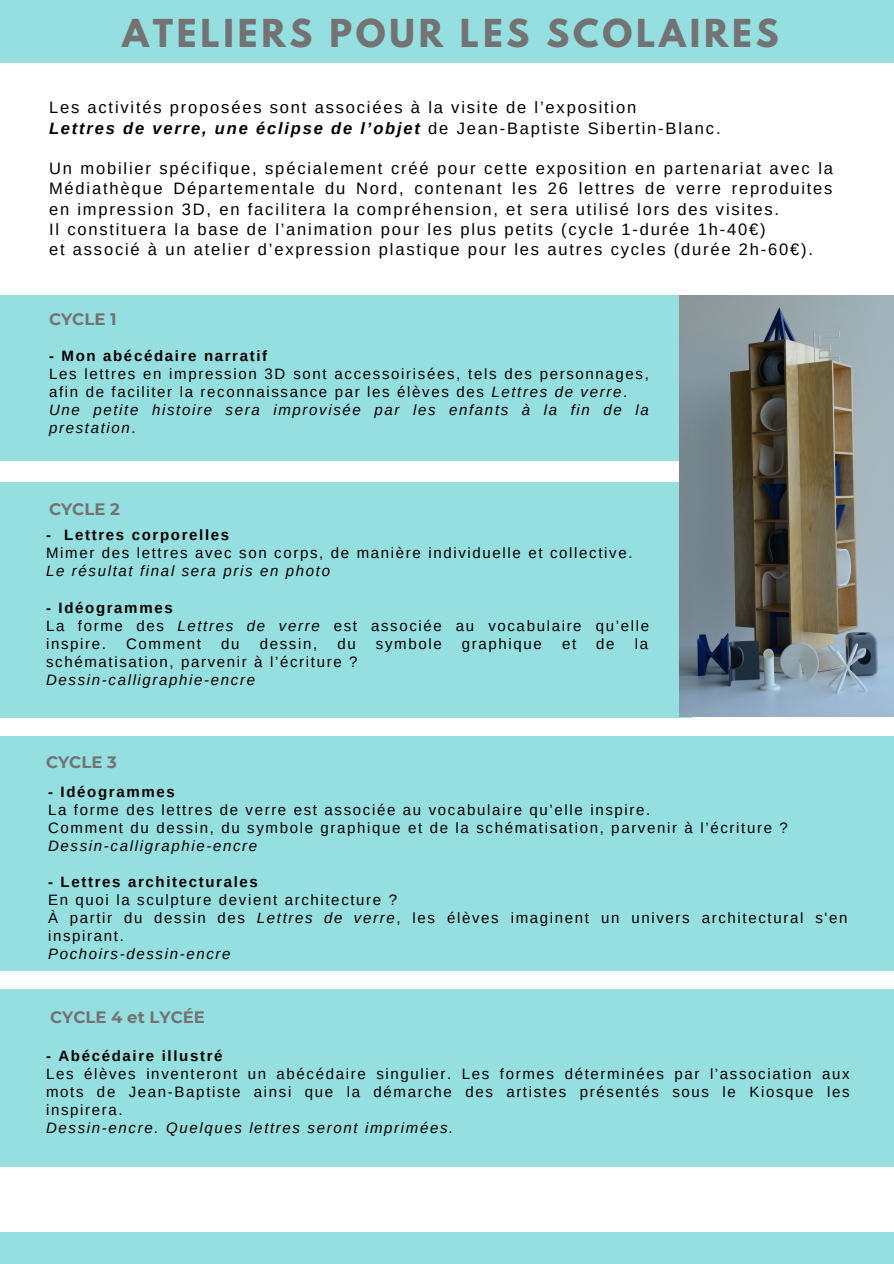
<style>
.page{position:relative;width:894px;height:1264px;background:#fff}
.page>*{position:absolute;margin:0;border:0;box-sizing:border-box;transform-origin:0 0}
.t1{font:700 34.05px "League Spartan";letter-spacing:.11em;color:#737373}
.t2{font:16.5px/20.2px "Arimo";letter-spacing:.11em;color:#000;text-align:justify}
.t3{font:italic 700 16.5px "Arimo";letter-spacing:.11em;color:#000}
.t4{font:700 16.5px "Montserrat";color:#737373}
.t5{font:15px/18px "Arimo";letter-spacing:.11em;color:#000}
.t6{font:italic 15px/18px "Arimo";letter-spacing:.11em;color:#000}
.t7{font:700 15px "Arimo";letter-spacing:.11em;color:#000}
.s1{font-weight:400;font-style:normal}
.s2{font-style:italic}
.s3{font-style:normal}
</style>
<div class="page">
<div style="left:0;top:0;width:893px;height:63px;background:#96dfe1"></div>
<div style="left:0;top:295px;width:691px;height:165px;background:#96dfe1"></div>
<div style="left:0;top:482px;width:691px;height:235px;background:#96dfe1"></div>
<div style="left:0;top:737px;width:893px;height:234px;background:#96dfe1"></div>
<div style="left:0;top:989px;width:893px;height:177px;background:#96dfe1"></div>
<div style="left:0;top:1231px;width:893px;height:32px;background:#96dfe1"></div>
<img style="left:679px;top:295px;width:214px;height:421px">
<p class="t1" style="left:122px;top:17px;width:657px">ATELIERS POUR LES SCOLAIRES</p>
<p class="t2" style="left:49px;top:97px;width:588px">Les activités proposées sont associées à la visite de l’exposition</p>
<p class="t3" style="left:49px;top:119px;width:672px">Lettres de verre, une éclipse de l’objet <span class="s1">de Jean-Baptiste Sibertin-Blanc.</span></p>
<p class="t2" style="left:49px;top:158px;width:785px">Un mobilier spécifique, spécialement créé pour cette exposition en partenariat avec la Médiathèque Départementale du Nord, contenant les 26 lettres de verre reproduites en impression 3D, en facilitera la compréhension, et sera utilisé lors des visites.</p>
<p class="t2" style="left:49px;top:219px;width:717px">Il constituera la base de l’animation pour les plus petits (cycle 1-durée 1h-40€)</p>
<p class="t2" style="left:49px;top:239px;width:765px">et associé à un atelier d’expression plastique pour les autres cycles (durée 2h-60€).</p>
<p class="t4" style="left:49px;top:308px;width:69px">CYCLE 1</p>
<p class="t7" style="left:49px;top:347px;width:220px">- Mon abécédaire narratif</p>
<p class="t5" style="left:49px;top:364px;width:601px">Les lettres en impression 3D sont accessoirisées, tels des personnages, afin de faciliter la reconnaissance par les élèves des <span class="s2">Lettres de verre</span>.</p>
<p class="t6" style="left:49px;top:400px;width:601px">Une petite histoire sera improvisée par les enfants à la fin de la prestation<span class="s3">.</span></p>
<p class="t4" style="left:49px;top:498px;width:72px">CYCLE 2</p>
<p class="t7" style="left:46px;top:527px;width:185px">- Lettres corporelles</p>
<p class="t5" style="left:46px;top:544px;width:587px">Mimer des lettres avec son corps, de manière individuelle et collective.</p>
<p class="t6" style="left:46px;top:562px;width:285px">Le résultat final sera pris en photo</p>
<p class="t7" style="left:46px;top:599px;width:128px">- Idéogrammes</p>
<p class="t5" style="left:46px;top:616px;width:604px">La forme des <span class="s2">Lettres de verre</span> est associée au vocabulaire qu’elle inspire.</p>
<p class="t5" style="left:126px;top:634px;width:76px">Comment</p>
<p class="t5" style="left:221px;top:634px;width:20px">du</p>
<p class="t5" style="left:260px;top:634px;width:59px">dessin,</p>
<p class="t5" style="left:337px;top:634px;width:20px">du</p>
<p class="t5" style="left:376px;top:634px;width:67px">symbole</p>
<p class="t5" style="left:461px;top:634px;width:81px">graphique</p>
<p class="t5" style="left:562px;top:634px;width:16px">et</p>
<p class="t5" style="left:596px;top:634px;width:20px">de</p>
<p class="t5" style="left:634px;top:634px;width:15px">la</p>
<p class="t5" style="left:46px;top:652px;width:313px">schématisation, parvenir à l’écriture ?</p>
<p class="t6" style="left:46px;top:670px;width:210px">Dessin-calligraphie-encre</p>
<p class="t4" style="left:46px;top:752px;width:72px">CYCLE 3</p>
<p class="t7" style="left:48px;top:783px;width:128px">- Idéogrammes</p>
<p class="t5" style="left:48px;top:800px;width:603px">La forme des lettres de verre est associée au vocabulaire qu’elle inspire.</p>
<p class="t5" style="left:48px;top:818px;width:741px">Comment du dessin, du symbole graphique et de la schématisation, parvenir à l’écriture ?</p>
<p class="t6" style="left:48px;top:836px;width:210px">Dessin-calligraphie-encre</p>
<p class="t7" style="left:48px;top:873px;width:211px">- Lettres architecturales</p>
<p class="t5" style="left:48px;top:890px;width:350px">En quoi la sculpture devient architecture ?</p>
<p class="t5" style="left:48px;top:908px;width:800px">À partir du dessin des <span class="s2">Lettres de verre</span>, les élèves imaginent un univers architectural s'en inspirant.</p>
<p class="t6" style="left:48px;top:944px;width:184px">Pochoirs-dessin-encre</p>
<p class="t4" style="left:50px;top:1007px;width:156px">CYCLE 4 et LYCÉE</p>
<p class="t7" style="left:46px;top:1047px;width:178px">- Abécédaire illustré</p>
<p class="t5" style="left:46px;top:1064px;width:805px;text-align:justify">Les élèves inventeront un abécédaire singulier. Les formes déterminées par l’association aux mots de Jean-Baptiste ainsi que la démarche des artistes présentés sous le Kiosque les inspirera.</p>
<p class="t6" style="left:46px;top:1118px;width:409px">Dessin-encre. Quelques lettres seront imprimées.</p>
</div>
